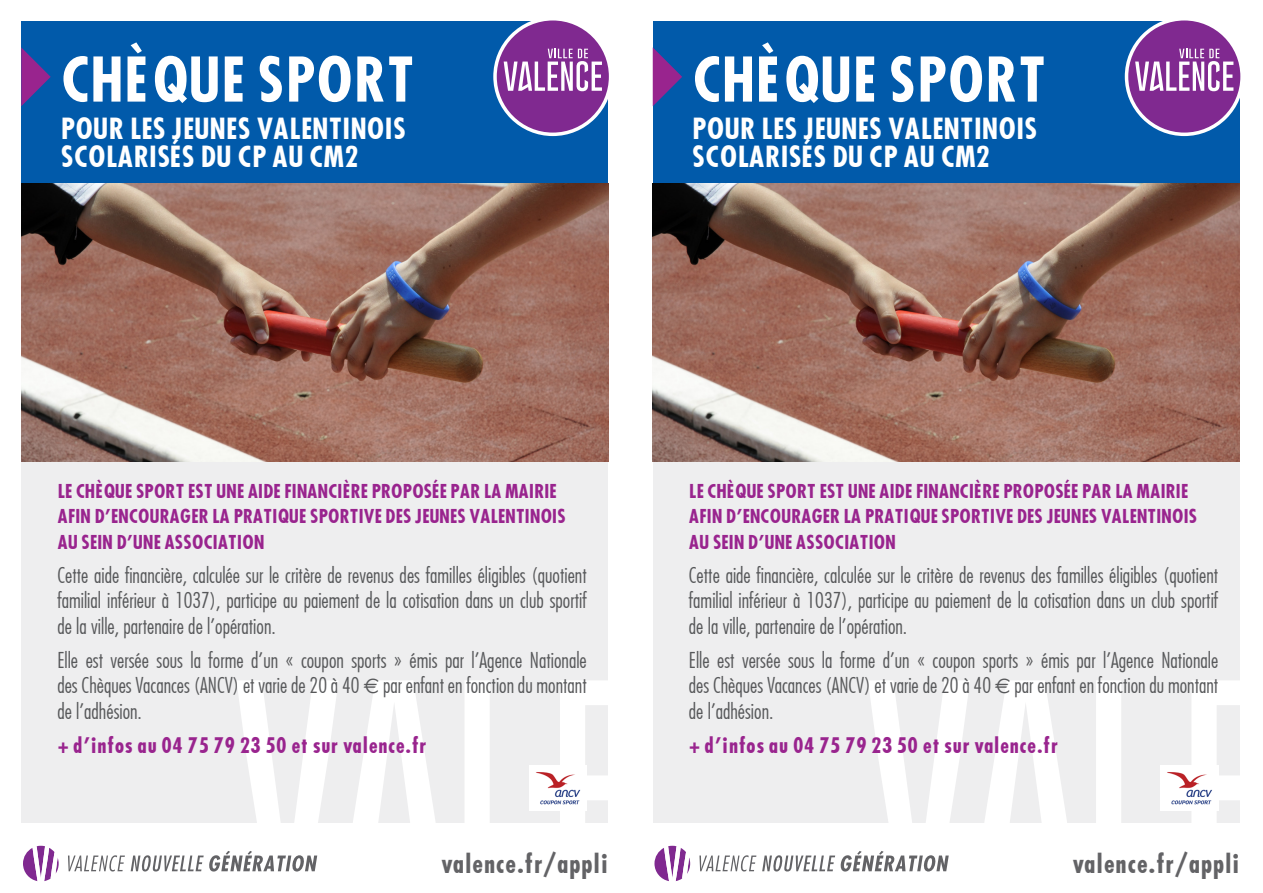
<style>
.page{position:relative;width:1263px;height:893px;background:#fff}
.page>*{position:absolute;margin:0;border:0;box-sizing:border-box;transform-origin:0 0}
.t1{font:700 60px "Futura Cond";color:#fff}
.t2{font:700 28.5px/28.5px "Futura Cond";color:#fff}
.t3{font:700 25.5px "Futura Cond";color:#636366}
.t4{font:300 21px/25.5px "Futura";color:#57585a;text-align:justify}
.t5{font:700 21px "Futura Cond";color:#99248e}
.t6{font:700 18.75px/25.5px "Futura Cond";letter-spacing:-.01em;color:#99248e}
.s1{font-family:"Euro Sig";font-weight:400}
</style>
<div class="page">
<div style="left:21px;top:21px;width:587px;height:169px;background:#015aaa"></div>
<div style="left:653px;top:21px;width:586px;height:169px;background:#015aaa"></div>
<div style="left:21px;top:184px;width:587px;height:639px;background:#eeeeef"></div>
<div style="left:653px;top:184px;width:586px;height:639px;background:#eeeeef"></div>
<svg style="left:465px;top:681px;width:76px;height:142px"></svg>
<svg style="left:1096px;top:681px;width:76px;height:142px"></svg>
<svg style="left:560px;top:681px;width:48px;height:142px"></svg>
<svg style="left:1191px;top:681px;width:49px;height:142px"></svg>
<svg style="left:21px;top:47px;width:30px;height:59px"></svg>
<svg style="left:653px;top:48px;width:29px;height:58px"></svg>
<img style="left:21px;top:184px;width:587px;height:277px">
<img style="left:653px;top:184px;width:586px;height:277px">
<img style="left:529px;top:766px;width:57px;height:44px">
<img style="left:1161px;top:766px;width:57px;height:44px">
<svg style="left:493px;top:20px;width:116px;height:116px"></svg>
<svg style="left:1125px;top:20px;width:116px;height:116px"></svg>
<svg style="left:68px;top:855px;width:57px;height:16px"></svg>
<svg style="left:131px;top:681px;width:304px;height:191px"></svg>
<svg style="left:23px;top:846px;width:36px;height:35px"></svg>
<svg style="left:699px;top:855px;width:57px;height:16px"></svg>
<svg style="left:762px;top:681px;width:305px;height:191px"></svg>
<svg style="left:654px;top:846px;width:36px;height:35px"></svg>
<p class="t1" style="left:60px;top:41px;width:356px">CHÈQUE SPORT</p>
<p class="t2" style="left:60px;top:114px;width:347px">POUR LES JEUNES VALENTINOIS<br>SCOLARISÉS DU CP AU CM2</p>
<p class="t1" style="left:692px;top:41px;width:356px">CHÈQUE SPORT</p>
<p class="t2" style="left:692px;top:114px;width:347px">POUR LES JEUNES VALENTINOIS<br>SCOLARISÉS DU CP AU CM2</p>
<p class="t6" style="left:57px;top:478px;width:510px">LE CHÈQUE SPORT EST UNE AIDE FINANCIÈRE PROPOSÉE PAR LA MAIRIE<br>AFIN D’ENCOURAGER LA PRATIQUE SPORTIVE DES JEUNES VALENTINOIS<br>AU SEIN D’UNE ASSOCIATION</p>
<p class="t4" style="left:57px;top:562px;width:531px">Cette aide financière, calculée sur le critère de revenus des familles éligibles (quotient familial inférieur à 1037), participe au paiement de la cotisation dans un club sportif de la ville, partenaire de l’opération.</p>
<p class="t4" style="left:57px;top:647px;width:531px">Elle est versée sous la forme d’un « coupon sports » émis par l’Agence Nationale des Chèques Vacances (ANCV) et varie de 20 à 40 <span class="s1">€</span> par enfant en fonction du montant de l’adhésion.</p>
<p class="t5" style="left:57px;top:731px;width:371px">+ d’infos au 04 75 79 23 50 et sur valence.fr</p>
<p class="t6" style="left:689px;top:478px;width:510px">LE CHÈQUE SPORT EST UNE AIDE FINANCIÈRE PROPOSÉE PAR LA MAIRIE<br>AFIN D’ENCOURAGER LA PRATIQUE SPORTIVE DES JEUNES VALENTINOIS<br>AU SEIN D’UNE ASSOCIATION</p>
<p class="t4" style="left:689px;top:562px;width:531px">Cette aide financière, calculée sur le critère de revenus des familles éligibles (quotient familial inférieur à 1037), participe au paiement de la cotisation dans un club sportif de la ville, partenaire de l’opération.</p>
<p class="t4" style="left:689px;top:647px;width:531px">Elle est versée sous la forme d’un « coupon sports » émis par l’Agence Nationale des Chèques Vacances (ANCV) et varie de 20 à 40 <span class="s1">€</span> par enfant en fonction du montant de l’adhésion.</p>
<p class="t5" style="left:689px;top:731px;width:371px">+ d’infos au 04 75 79 23 50 et sur valence.fr</p>
<p class="t3" style="left:440px;top:848px;width:170px">valence.fr/appli</p>
<p class="t3" style="left:1072px;top:848px;width:170px">valence.fr/appli</p>
</div>
